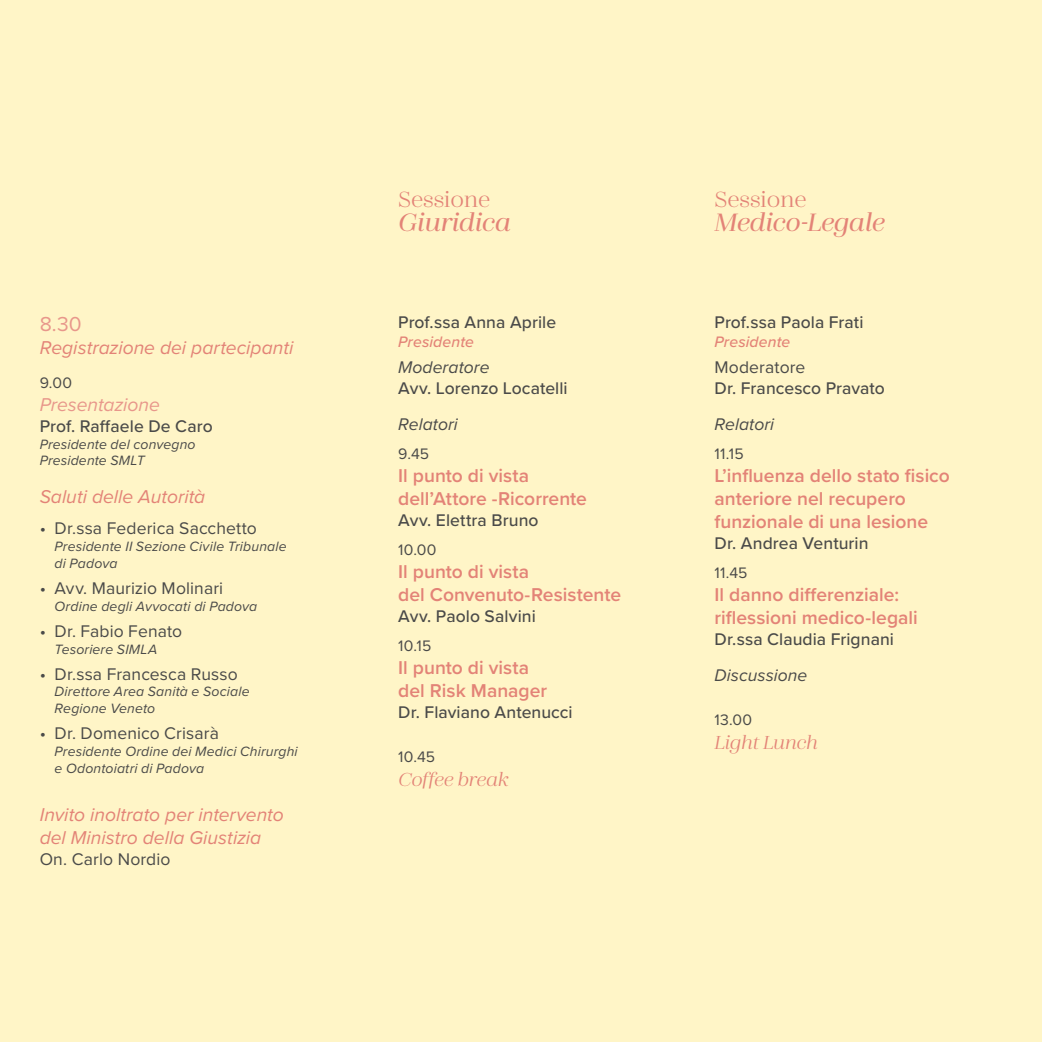
<style>
.page{position:relative;width:1042px;height:1042px;background:#fff5c7}
.page>*{position:absolute;margin:0;border:0;box-sizing:border-box;transform-origin:0 0}
.t1{font:italic 500 28px "Zahrah";letter-spacing:-.025em;color:#e38377}
.t2{font:24.5px "Zahrah";letter-spacing:-.025em;color:#e38377}
.t3{font:italic 21px "Zahrah";letter-spacing:-.025em;color:#e38377}
.t4{font:21px "Proxima Nova";color:#e8978b}
.t5{font:600 19.25px/23.1px "Proxima Nova";color:#e38377}
.t6{font:italic 19.25px/23.1px "Proxima Nova";color:#e38377}
.t7{font:italic 19.25px "Proxima Nova";letter-spacing:-.005em;color:#e8978b}
.t8{font:500 17.5px "Proxima Nova";letter-spacing:.005em;color:#4a4a49}
.t9{font:17.5px "Proxima Nova";letter-spacing:.005em;color:#4a4a49}
.t10{font:italic 17.5px "Proxima Nova";letter-spacing:.005em;color:#4a4a49}
.t11{font:15.75px "Proxima Nova";letter-spacing:.015em;color:#4a4a49}
.t12{font:italic 500 15.75px "Proxima Nova";letter-spacing:.005em;color:#e38377}
.t13{font:italic 14px/16.8px "Proxima Nova";letter-spacing:.01em;color:#4a4a49}
</style>
<div class="page">
<p class="t4" style="left:40px;top:308px;width:44px">8.30</p>
<p class="t6" style="left:40px;top:335px;width:255px">Registrazione dei partecipanti</p>
<p class="t11" style="left:40px;top:371px;width:34px">9.00</p>
<p class="t7" style="left:40px;top:390px;width:122px">Presentazione</p>
<p class="t8" style="left:40px;top:413px;width:174px">Prof. Raffaele De Caro</p>
<p class="t13" style="left:40px;top:435px;width:157px">Presidente del convegno<br>Presidente SMLT</p>
<p class="t6" style="left:40px;top:485px;width:167px">Saluti delle Autorità</p>
<p class="t9" style="left:40px;top:515px;width:219px">• Dr.ssa Federica Sacchetto</p>
<p class="t13" style="left:55px;top:537px;width:233px">Presidente II Sezione Civile Tribunale di Padova</p>
<p class="t9" style="left:40px;top:575px;width:185px">• Avv. Maurizio Molinari</p>
<p class="t13" style="left:55px;top:597px;width:204px">Ordine degli Avvocati di Padova</p>
<p class="t9" style="left:40px;top:618px;width:144px">• Dr. Fabio Fenato</p>
<p class="t13" style="left:55px;top:640px;width:104px">Tesoriere SIMLA</p>
<p class="t9" style="left:40px;top:660px;width:200px">• Dr.ssa Francesca Russo</p>
<p class="t13" style="left:55px;top:682px;width:196px">Direttore Area Sanità e Sociale<br>Regione Veneto</p>
<p class="t9" style="left:40px;top:720px;width:181px">• Dr. Domenico Crisarà</p>
<p class="t13" style="left:55px;top:742px;width:245px">Presidente Ordine dei Medici Chirurghi e Odontoiatri di Padova</p>
<p class="t6" style="left:40px;top:802px;width:245px">Invito inoltrato per intervento del Ministro della Giustizia</p>
<p class="t9" style="left:40px;top:846px;width:132px">On. Carlo Nordio</p>
<p class="t2" style="left:398px;top:186px;width:94px">Sessione</p>
<h1 class="t1" style="left:398px;top:207px;width:114px">Giuridica</h1>
<p class="t8" style="left:398px;top:309px;width:160px">Prof.ssa Anna Aprile</p>
<p class="t12" style="left:398px;top:330px;width:77px">Presidente</p>
<p class="t10" style="left:398px;top:354px;width:93px">Moderatore</p>
<p class="t8" style="left:398px;top:375px;width:171px">Avv. Lorenzo Locatelli</p>
<p class="t10" style="left:398px;top:411px;width:61px">Relatori</p>
<p class="t11" style="left:398px;top:442px;width:32px">9.45</p>
<p class="t5" style="left:398px;top:463px;width:190px">Il punto di vista dell’Attore -Ricorrente</p>
<p class="t8" style="left:398px;top:507px;width:142px">Avv. Elettra Bruno</p>
<p class="t11" style="left:398px;top:538px;width:40px">10.00</p>
<p class="t5" style="left:398px;top:559px;width:224px">Il punto di vista<br>del Convenuto-Resistente</p>
<p class="t8" style="left:398px;top:603px;width:139px">Avv. Paolo Salvini</p>
<p class="t11" style="left:398px;top:634px;width:35px">10.15</p>
<p class="t5" style="left:398px;top:655px;width:151px">Il punto di vista del Risk Manager</p>
<p class="t8" style="left:398px;top:699px;width:176px">Dr. Flaviano Antenucci</p>
<p class="t11" style="left:398px;top:745px;width:38px">10.45</p>
<p class="t3" style="left:398px;top:768px;width:112px">Coffee break</p>
<p class="t2" style="left:714px;top:186px;width:94px">Sessione</p>
<h1 class="t1" style="left:714px;top:207px;width:172px">Medico-Legale</h1>
<p class="t8" style="left:714px;top:309px;width:151px">Prof.ssa Paola Frati</p>
<p class="t12" style="left:714px;top:330px;width:77px">Presidente</p>
<p class="t9" style="left:714px;top:354px;width:92px">Moderatore</p>
<p class="t8" style="left:714px;top:375px;width:172px">Dr. Francesco Pravato</p>
<p class="t10" style="left:714px;top:411px;width:61px">Relatori</p>
<p class="t11" style="left:714px;top:442px;width:31px">11.15</p>
<p class="t5" style="left:714px;top:463px;width:237px">L’influenza dello stato fisico anteriore nel recupero funzionale di una lesione</p>
<p class="t8" style="left:714px;top:530px;width:155px">Dr. Andrea Venturin</p>
<p class="t11" style="left:714px;top:561px;width:34px">11.45</p>
<p class="t5" style="left:714px;top:582px;width:205px">Il danno differenziale: riflessioni medico-legali</p>
<p class="t8" style="left:714px;top:626px;width:181px">Dr.ssa Claudia Frignani</p>
<p class="t10" style="left:714px;top:662px;width:94px">Discussione</p>
<p class="t11" style="left:714px;top:707px;width:39px">13.00</p>
<p class="t3" style="left:714px;top:731px;width:105px">Light Lunch</p>
</div>
